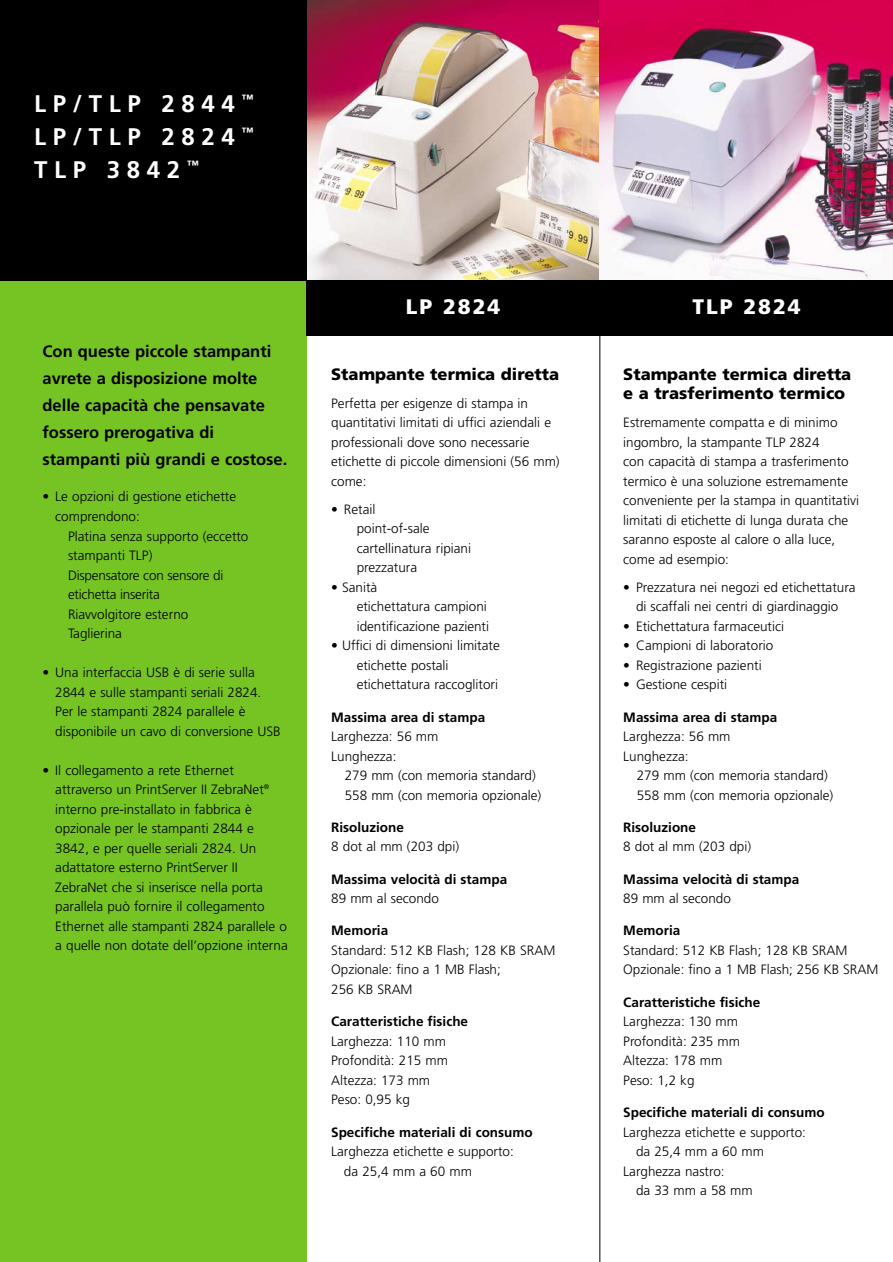
<style>
.page{position:relative;width:893px;height:1262px;background:#fff}
.page>*{position:absolute;margin:0;border:0;box-sizing:border-box;transform-origin:0 0}
.t1{font:700 24px/33px "Frutiger";letter-spacing:.28em;color:#fff;text-align:justify}
.t2{font:900 21px "Frutiger";letter-spacing:.09em;color:#fff}
.t3{font:700 16.5px/27px "Frutiger";color:#000}
.t4{font:900 16.5px/19.5px "Frutiger";color:#000}
.t5{font:300 13.5px/19.5px "Frutiger";color:#000}
.t6{font:700 13.5px "Frutiger";color:#000}
</style>
<div class="page">
<hr style="left:599px;top:333px;width:1px;height:928px;background:#000">
<img style="left:306px;top:0;width:294px;height:281px">
<img style="left:600px;top:0;width:292px;height:281px">
<div style="left:0;top:281px;width:306px;height:980px;background:#75c424"></div>
<div style="left:0;top:0;width:306px;height:281px;background:#000"></div>
<div style="left:306px;top:281px;width:586px;height:55px;background:#000"></div>
<h1 class="t1" style="left:34px;top:89px;width:221px">LP/TLP 2844 <sup>™ </sup>LP/TLP 2824 <sup>™ </sup>TLP 3842 <sup>™</sup></h1>
<p class="t3" style="left:43px;top:339px;width:246px">Con queste piccole stampanti avrete a disposizione molte delle capacità che pensavate fossero prerogativa di stampanti più grandi e costose.</p>
<p class="t5" style="left:55px;top:488px;width:182px;text-indent:-13px">• Le opzioni di gestione etichette comprendono:</p>
<p class="t5" style="left:68px;top:527px;width:182px">Platina senza supporto (eccetto stampanti TLP)<br>Dispensatore con sensore di etichetta inserita<br>Riavvolgitore esterno<br>Taglierina</p>
<p class="t5" style="left:55px;top:663px;width:227px;text-indent:-13px">• Una interfaccia USB è di serie sulla 2844 e sulle stampanti seriali 2824.<br>Per le stampanti 2824 parallele è disponibile un cavo di conversione USB</p>
<p class="t5" style="left:55px;top:761px;width:234px;text-indent:-13px">• Il collegamento a rete Ethernet attraverso un PrintServer II ZebraNet<sup>® </sup>interno pre-installato in fabbrica è opzionale per le stampanti 2844 e 3842, e per quelle seriali 2824. Un adattatore esterno PrintServer II ZebraNet che si inserisce nella porta parallela può fornire il collegamento Ethernet alle stampanti 2824 parallele o a quelle non dotate dell’opzione interna</p>
<h2 class="t2" style="left:406px;top:298px;width:96px">LP 2824</h2>
<h2 class="t2" style="left:692px;top:298px;width:110px">TLP 2824</h2>
<p class="t4" style="left:331px;top:365px;width:230px">Stampante termica diretta</p>
<p class="t5" style="left:331px;top:394px;width:230px">Perfetta per esigenze di stampa in quantitativi limitati di uffici aziendali e professionali dove sono necessarie etichette di piccole dimensioni (56 mm) come:</p>
<p class="t5" style="left:357px;top:500px;width:116px;text-indent:-26px">• Retail<br>point-of-sale cartellinatura ripiani prezzatura</p>
<p class="t5" style="left:357px;top:578px;width:134px;text-indent:-26px">• Sanità<br>etichettatura campioni identificazione pazienti</p>
<p class="t5" style="left:357px;top:637px;width:144px;text-indent:-26px">• Uffici di dimensioni limitate etichette postali etichettatura raccoglitori</p>
<p class="t6" style="left:331px;top:711px;width:155px">Massima area di stampa</p>
<p class="t5" style="left:331px;top:727px;width:109px">Larghezza: 56 mm<br>Lunghezza:</p>
<p class="t5" style="left:345px;top:766px;width:198px">279 mm (con memoria standard)<br>558 mm (con memoria opzionale)</p>
<p class="t6" style="left:331px;top:821px;width:74px">Risoluzione</p>
<p class="t5" style="left:331px;top:838px;width:129px">8 dot al mm (203 dpi)</p>
<p class="t6" style="left:331px;top:873px;width:177px">Massima velocità di stampa</p>
<p class="t5" style="left:331px;top:889px;width:109px">89 mm al secondo</p>
<p class="t6" style="left:331px;top:925px;width:58px">Memoria</p>
<p class="t5" style="left:331px;top:941px;width:226px">Standard: 512 KB Flash; 128 KB SRAM<br>Opzionale: fino a 1 MB Flash;<br>256 KB SRAM</p>
<p class="t6" style="left:331px;top:1016px;width:138px">Caratteristiche fisiche</p>
<p class="t5" style="left:331px;top:1032px;width:118px">Larghezza: 110 mm<br>Profondità: 215 mm<br>Altezza: 173 mm<br>Peso: 0,95 kg</p>
<p class="t6" style="left:331px;top:1126px;width:203px">Specifiche materiali di consumo</p>
<p class="t5" style="left:344px;top:1142px;width:171px;text-indent:-13px">Larghezza etichette e supporto: da 25,4 mm a 60 mm</p>
<p class="t4" style="left:623px;top:365px;width:230px">Stampante termica diretta e a trasferimento termico</p>
<p class="t5" style="left:623px;top:414px;width:237px">Estremamente compatta e di minimo ingombro, la stampante TLP 2824<br>con capacità di stampa a trasferimento termico è una soluzione estremamente conveniente per la stampa in quantitativi limitati di etichette di lunga durata che saranno esposte al calore o alla luce, come ad esempio:</p>
<p class="t5" style="left:623px;top:578px;width:234px;text-align:center">• Prezzatura nei negozi ed etichettatura di scaffali nei centri di giardinaggio</p>
<p class="t5" style="left:623px;top:617px;width:162px">• Etichettatura farmaceutici</p>
<p class="t5" style="left:623px;top:637px;width:151px">• Campioni di laboratorio</p>
<p class="t5" style="left:623px;top:656px;width:140px">• Registrazione pazienti</p>
<p class="t5" style="left:623px;top:676px;width:105px">• Gestione cespiti</p>
<p class="t6" style="left:623px;top:711px;width:155px">Massima area di stampa</p>
<p class="t5" style="left:623px;top:727px;width:109px">Larghezza: 56 mm<br>Lunghezza:</p>
<p class="t5" style="left:636px;top:766px;width:198px">279 mm (con memoria standard)<br>558 mm (con memoria opzionale)</p>
<p class="t6" style="left:623px;top:821px;width:74px">Risoluzione</p>
<p class="t5" style="left:623px;top:838px;width:129px">8 dot al mm (203 dpi)</p>
<p class="t6" style="left:623px;top:873px;width:177px">Massima velocità di stampa</p>
<p class="t5" style="left:623px;top:889px;width:109px">89 mm al secondo</p>
<p class="t6" style="left:623px;top:925px;width:58px">Memoria</p>
<p class="t5" style="left:623px;top:941px;width:257px">Standard: 512 KB Flash; 128 KB SRAM<br>Opzionale: fino a 1 MB Flash; 256 KB SRAM</p>
<p class="t6" style="left:623px;top:996px;width:138px">Caratteristiche fisiche</p>
<p class="t5" style="left:623px;top:1012px;width:118px">Larghezza: 130 mm<br>Profondità: 235 mm<br>Altezza: 178 mm<br>Peso: 1,2 kg</p>
<p class="t6" style="left:623px;top:1106px;width:203px">Specifiche materiali di consumo</p>
<p class="t5" style="left:623px;top:1123px;width:184px">Larghezza etichette e supporto:</p>
<p class="t5" style="left:636px;top:1142px;width:129px">da 25,4 mm a 60 mm</p>
<p class="t5" style="left:623px;top:1162px;width:103px">Larghezza nastro:</p>
<p class="t5" style="left:636px;top:1181px;width:118px">da 33 mm a 58 mm</p>
</div>
